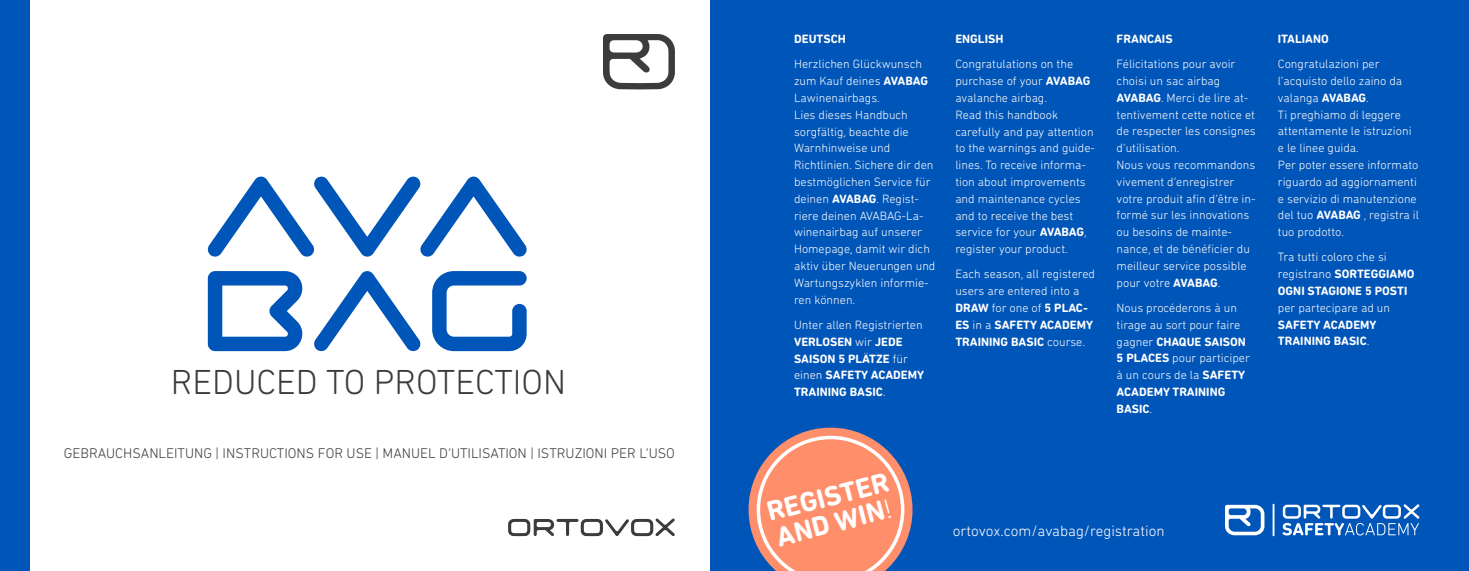
<style>
.page{position:relative;width:1469px;height:571px;background:#fff}
.page>*{position:absolute;margin:0;border:0;box-sizing:border-box;transform-origin:0 0}
.t1{font:300 35.35px "DIN Next Rounded LT Pro";color:#3c3c3b}
.t2{font:28.18px/26.6px "OVX DIN Next Rounded LT Pro Bold";color:#fff}
.t3{font:300 15.22px "DIN Next Rounded LT Pro";color:#fff}
.t4{font:300 14.17px "DIN Next Rounded LT Pro";color:#3c3c3b}
.t5{font:300 12.25px/16.8px "DIN Next Rounded LT Pro";color:#fff}
.t6{font:700 12.25px/16.8px "DIN Next Rounded LT Pro";color:#fff}
.t7{font:12.25px "OVX DIN Next Rounded LT Pro Bold";color:#fff}
.s1{font-weight:700}
.s2{font-weight:300}
.s3{font-family:"OVX DIN Next Rounded LT Pro Bold";font-weight:400}
</style>
<div class="page">
<div style="left:710px;top:0;width:24px;height:570px;background:#0055b8"></div>
<div style="left:0;top:0;width:30px;height:570px;background:#0055b8"></div>
<svg style="left:603px;top:34px;width:72px;height:55px"></svg>
<svg style="left:508px;top:518px;width:167px;height:18px"></svg>
<svg style="left:208px;top:176px;width:318px;height:175px"></svg>
<div style="left:734px;top:0;width:734px;height:570px;background:#0055b8"></div>
<svg style="left:1282px;top:504px;width:137px;height:31px"></svg>
<svg style="left:1225px;top:504px;width:39px;height:31px"></svg>
<hr style="left:1272px;top:503px;width:2px;height:33px;background:#fff">
<svg style="left:748px;top:427px;width:164px;height:143px"></svg>
<h1 class="t1" style="left:171px;top:362px;width:397px">REDUCED TO PROTECTION</h1>
<p class="t4" style="left:64px;top:444px;width:612px">GEBRAUCHSANLEITUNG | INSTRUCTIONS FOR USE | MANUEL D‘UTILISATION | ISTRUZIONI PER L’USO</p>
<p class="t7" style="left:794px;top:32px;width:53px">DEUTSCH</p>
<p class="t5" style="left:794px;top:56px;width:143px">Herzlichen Glückwunsch zum Kauf deines <span class="s1">AVABAG<br></span>Lawinenairbags.<br>Lies dieses Handbuch sorgfältig, beachte die<br>Warnhinweise und<br>Richtlinien. Sichere dir den bestmöglichen Service für deinen <span class="s1">AVABAG</span>. Regist&shy;riere deinen AVABAG-La&shy;winenairbag auf unserer<br>Homepage, damit wir dich aktiv über Neuerungen und<br>Wartungszyklen informie&shy;ren können.</p>
<p class="t6" style="left:794px;top:316px;width:132px"><span class="s2">Unter allen Registrierten<br></span>VERLOSEN <span class="s2">wir</span> JEDE<br>SAISON 5 <span class="s3">PLÄTZE</span> <span class="s2">für einen</span> SAFETY ACADEMY<br>TRAINING BASIC<span class="s2">.</span></p>
<p class="t7" style="left:955px;top:32px;width:50px">ENGLISH</p>
<p class="t5" style="left:955px;top:56px;width:141px">Congratulations on the purchase of your <span class="s1">AVABAG </span>avalanche airbag.<br>Read this handbook carefully and pay attention to the warnings and guide&shy;lines. To receive informa&shy;tion about improvements and maintenance cycles and to receive the best service for your <span class="s1">AVABAG</span>, register your product.</p>
<p class="t5" style="left:955px;top:265px;width:141px">Each season, all registered users are entered into a<br><span class="s1">DRAW</span> for one of <span class="s1">5 PLAC-<br>ES</span> in a <span class="s1">SAFETY ACADEMY<br>TRAINING BASIC</span> course.</p>
<p class="t7" style="left:1116px;top:32px;width:57px">FRANCAIS</p>
<p class="t5" style="left:1116px;top:55px;width:141px">Félicitations pour avoir choisi un sac airbag<br><span class="s1">AVABAG</span>. Merci de lire at&shy;tentivement cette notice et de respecter les consignes d’utilisation.<br>Nous vous recommandons vivement d’enregistrer votre produit afin d’être in&shy;formé sur les innovations ou besoins de mainte&shy;nance, et de bénéficier du meilleur service possible pour votre <span class="s1">AVABAG</span>.</p>
<p class="t5" style="left:1116px;top:299px;width:135px">Nous procéderons à un tirage au sort pour faire gagner <span class="s1">CHAQUE SAISON<br>5 PLACES</span> pour participer à un cours de la <span class="s1">SAFETY<br>ACADEMY TRAINING<br>BASIC</span>.</p>
<p class="t7" style="left:1277px;top:31px;width:52px">ITALIANO</p>
<p class="t5" style="left:1277px;top:55px;width:143px">Congratulazioni per l’acquisto dello zaino da valanga <span class="s1">AVABAG</span>.<br>Ti preghiamo di leggere attentamente le istruzioni e le linee guida.<br>Per poter essere informato riguardo ad aggiornamenti e servizio di manutenzione del tuo <span class="s1">AVABAG</span> , registra il tuo prodotto.</p>
<p class="t5" style="left:1277px;top:248px;width:138px">Tra tutti coloro che si registrano <span class="s1">SORTEGGIAMO<br>OGNI STAGIONE 5 POSTI</span></p>
<p class="t5" style="left:1277px;top:299px;width:114px">per partecipare ad un</p>
<p class="t6" style="left:1277px;top:316px;width:100px">SAFETY ACADEMY<br>TRAINING BASIC<span class="s2">.</span></p>
<h2 class="t2" style="left:764px;top:498px;width:126px;rotate:-14deg">REGISTER<br>AND WIN!</h2>
<p class="t3" style="left:952px;top:522px;width:213px">ortovox.com/avabag/registration</p>
</div>
